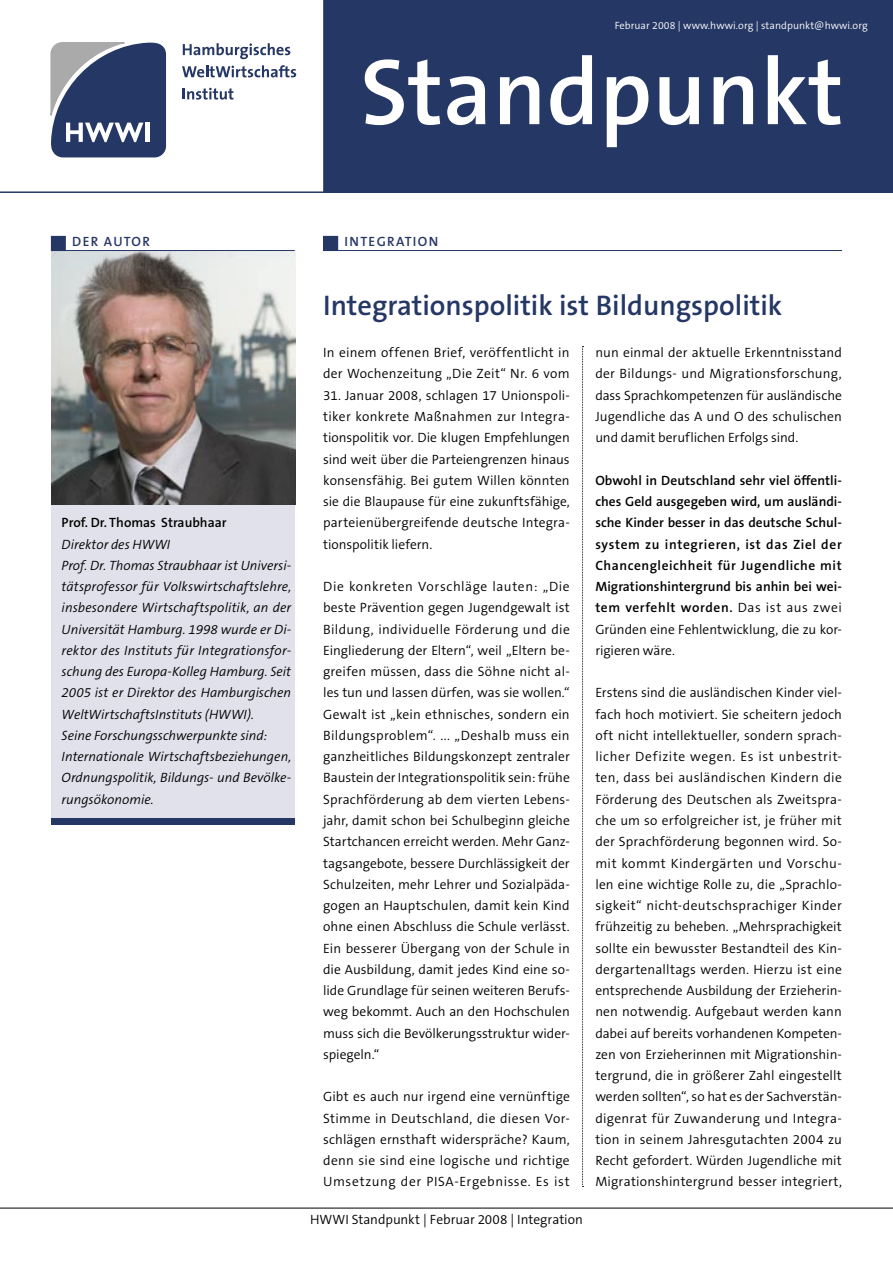
<style>
.page{position:relative;width:893px;height:1263px;background:#fff}
.page>*{position:absolute;margin:0;border:0;box-sizing:border-box;transform-origin:0 0}
.t1{font:600 94.5px "The Sans B6";color:#fff}
.Headline{font:600 28.5px "The Sans B6";color:#253764}
.Fliesstext{font:300 13.5px/21.3px "The Sans B4";letter-spacing:.01em;color:#000;text-align:justify}
.Editorial{font:italic 300 13.5px/21.3px "The Sans B4";color:#000;text-align:justify}
.Fliesstext-2{font:600 13.5px/21.3px "The Sans B6";letter-spacing:.005em;color:#000;text-align:justify}
.Themen{font:600 13.5px "The Sans B6";letter-spacing:.1em;color:#253764}
.t2{font:300 10.5px "The Sans B4";letter-spacing:.005em;color:#fff}
.s1{font-family:"The Sans B4";font-weight:300}
</style>
<div class="page">
<div style="left:51px;top:273px;width:244px;height:552px;background:#e1e1eb"></div>
<div style="left:323px;top:0;width:570px;height:191px;background:#253764"></div>
<svg style="left:183px;top:88px;width:50px;height:12px"></svg>
<svg style="left:182px;top:65px;width:114px;height:12px"></svg>
<svg style="left:183px;top:43px;width:107px;height:16px"></svg>
<svg style="left:50px;top:42px;width:116px;height:115px;background:#505d7f"></svg>
<hr style="left:0;top:191px;width:893px;height:2px;background:#253764">
<svg style="left:582px;top:346px;width:2px;height:841px"></svg>
<hr style="left:0;top:1208px;width:893px;height:1px;background:#000">
<div style="left:324px;top:236px;width:14px;height:14px;background:#253764"></div>
<div style="left:323px;top:236px;width:15px;height:15px;border:1px solid #253764"></div>
<hr style="left:323px;top:250px;width:519px;height:1px;background:#253764">
<div style="left:51px;top:819px;width:244px;height:6px;background:#253764"></div>
<img style="left:52px;top:251px;width:243px;height:254px">
<hr style="left:51px;top:250px;width:244px;height:1px;background:#253764">
<div style="left:51px;top:236px;width:14px;height:14px;background:#253764"></div>
<div style="left:51px;top:236px;width:15px;height:15px;border:1px solid #253764"></div>
<p class="t2" style="left:615px;top:20px;width:254px">Februar 2008 | www.hwwi.org | standpunkt@hwwi.org</p>
<p class="t1" style="left:360px;top:41px;width:485px">Standpunkt</p>
<p class="Themen" style="left:72px;top:234px;width:79px">DER AUTOR</p>
<p class="Fliesstext-2" style="left:62px;top:512px;width:166px">Prof. Dr. Thomas Straubhaar</p>
<p class="Editorial" style="left:62px;top:534px;width:110px">Direktor des HWWI</p>
<p class="Editorial" style="left:62px;top:555px;width:231px">Prof. Dr. Thomas Straubhaar ist Universi&shy;tätsprofessor für Volkswirtschaftslehre, insbesondere Wirtschaftspolitik, an der Universität Hamburg. 1998 wurde er Di&shy;rektor des Instituts für Integrationsfor&shy;schung des Europa-Kolleg Hamburg. Seit 2005 ist er Direktor des Hamburgischen WeltWirtschaftsInstituts (HWWI).</p>
<p class="Editorial" style="left:62px;top:725px;width:207px">Seine Forschungsschwerpunkte sind:</p>
<p class="Editorial" style="left:62px;top:746px;width:231px">Internationale Wirtschaftsbeziehungen, Ordnungspolitik, Bildungs- und Bevölke&shy;rungsökonomie.</p>
<p class="Themen" style="left:344px;top:234px;width:95px">INTEGRATION</p>
<p class="Headline" style="left:323px;top:290px;width:461px">Integrationspolitik ist Bildungspolitik</p>
<p class="Fliesstext" style="left:323px;top:342px;width:248px">In einem offenen Brief, veröffentlicht in der Wochenzeitung „Die Zeit“ Nr. 6 vom</p>
<p class="Fliesstext" style="left:323px;top:385px;width:248px">31. Januar 2008, schlagen 17 Unionspoli&shy;tiker konkrete Maßnahmen zur Integra&shy;tionspolitik vor. Die klugen Empfehlungen sind weit über die Parteiengrenzen hinaus konsensfähig. Bei gutem Willen könnten sie die Blaupause für eine zukunftsfähige, parteienübergreifende deutsche Integra&shy;tionspolitik liefern.</p>
<p class="Fliesstext" style="left:323px;top:576px;width:248px">Die konkreten Vorschläge lauten: „Die beste Prävention gegen Jugendgewalt ist Bildung, individuelle Förderung und die Eingliederung der Eltern“, weil „Eltern be&shy;greifen müssen, dass die Söhne nicht al&shy;les tun und lassen dürfen, was sie wollen.“ Gewalt ist „kein ethnisches, sondern ein Bildungsproblem“. ... „Deshalb muss ein ganzheitliches Bildungskonzept zentraler Baustein der Integrationspolitik sein: frühe Sprachförderung ab dem vierten Lebens&shy;jahr, damit schon bei Schulbeginn gleiche Startchancen erreicht werden. Mehr Ganz&shy;tagsangebote, bessere Durchlässigkeit der Schulzeiten, mehr Lehrer und Sozialpäda&shy;gogen an Hauptschulen, damit kein Kind ohne einen Abschluss die Schule verlässt.<br>Ein besserer Übergang von der Schule in die Ausbildung, damit jedes Kind eine so&shy;lide Grundlage für seinen weiteren Berufs&shy;weg bekommt. Auch an den Hochschulen muss sich die Bevölkerungsstruktur wider&shy;spiegeln.“</p>
<p class="Fliesstext" style="left:323px;top:1086px;width:248px">Gibt es auch nur irgend eine vernünftige Stimme in Deutschland, die diesen Vor&shy;schlägen ernsthaft widerspräche? Kaum, denn sie sind eine logische und richtige Umsetzung der PISA-Ergebnisse. Es ist</p>
<p class="Fliesstext" style="left:310px;top:1209px;width:274px">HWWI Standpunkt | Februar 2008 | Integration</p>
<p class="Fliesstext" style="left:595px;top:342px;width:248px">nun einmal der aktuelle Erkenntnisstand der Bildungs- und Migrationsforschung, dass Sprachkompetenzen für ausländische Jugendliche das A und O des schulischen und damit beruflichen Erfolgs sind.</p>
<p class="Fliesstext-2" style="left:595px;top:470px;width:248px">Obwohl in Deutschland sehr viel öffentli&shy;ches Geld ausgegeben wird, um ausländi&shy;sche Kinder besser in das deutsche Schul&shy;system zu integrieren, ist das Ziel der Chancengleichheit für Jugendliche mit Migrationshintergrund bis anhin bei wei&shy;tem verfehlt worden. <span class="s1">Das ist aus zwei Gründen eine Fehlentwicklung, die zu kor&shy;rigieren wäre.</span></p>
<p class="Fliesstext" style="left:595px;top:683px;width:248px">Erstens sind die ausländischen Kinder viel&shy;fach hoch motiviert. Sie scheitern jedoch oft nicht intellektueller, sondern sprach&shy;licher Defizite wegen. Es ist unbestrit&shy;ten, dass bei ausländischen Kindern die Förderung des Deutschen als Zweitspra&shy;che um so erfolgreicher ist, je früher mit der Sprachförderung begonnen wird. So&shy;mit kommt Kindergärten und Vorschu&shy;len eine wichtige Rolle zu, die „Sprachlo&shy;sigkeit“ nicht-deutschsprachiger Kinder frühzeitig zu beheben. „Mehrsprachigkeit sollte ein bewusster Bestandteil des Kin&shy;dergartenalltags werden. Hierzu ist eine entsprechende Ausbildung der Erzieherin&shy;nen notwendig. Aufgebaut werden kann dabei auf bereits vorhandenen Kompeten&shy;zen von Erzieherinnen mit Migrationshin&shy;tergrund, die in größerer Zahl eingestellt werden sollten“, so hat es der Sachverstän&shy;digenrat für Zuwanderung und Integra&shy;tion in seinem Jahresgutachten 2004 zu Recht gefordert. Würden Jugendliche mit Migrationshintergrund besser integriert,</p>
</div>
